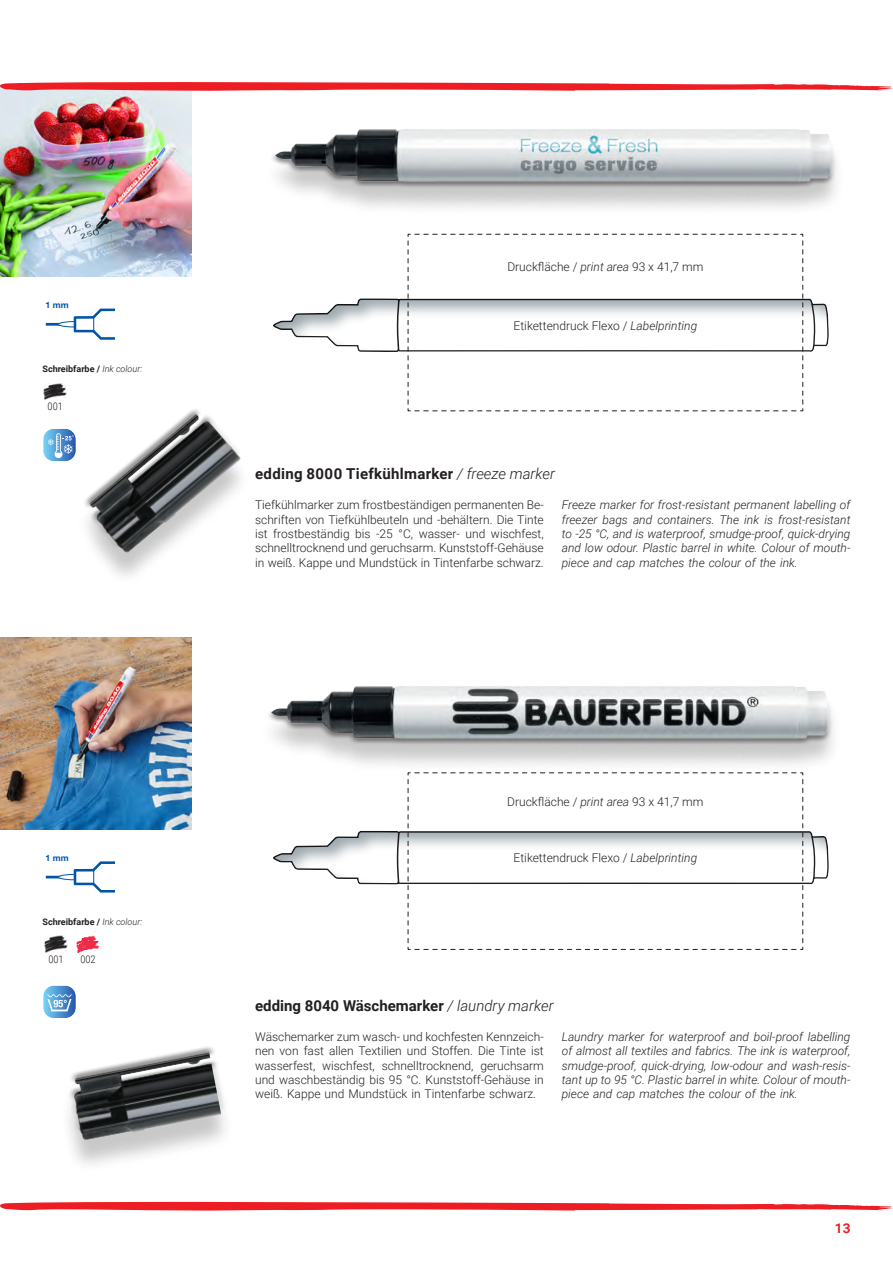
<style>
.page{position:relative;width:893px;height:1263px;background:#fff}
.page>*{position:absolute;margin:0;border:0;box-sizing:border-box;transform-origin:0 0}
.t1{font:700 15px "Roboto";letter-spacing:.005em;color:#231f20}
.t2{font:700 13.5px "Roboto";color:#ee1d23}
.t3{font:300 12px/14.4px "Roboto";color:#231f20;text-align:justify}
.t4{font:italic 300 12px/14.4px "Roboto";color:#231f20;text-align:justify}
.t5{font:300 10.5px "Roboto Condensed";color:#231f20}
.t6{font:700 9px "Roboto";color:#231f20}
.t7{font:700 8.7px "Helvetica Neue LTW1 G";color:#0154a6}
.s1{font-weight:300;font-style:italic}
.s2{font-style:italic}
</style>
<div class="page">
<img style="left:0;top:91px;width:191px;height:185px">
<svg style="left:0;top:1202px;width:893px;height:8px"></svg>
<svg style="left:0;top:82px;width:893px;height:9px"></svg>
<div style="left:262px;top:135px;width:583px;height:82px;background:#231f20;opacity:.25"></div>
<img style="left:263px;top:129px;width:571px;height:71px">
<svg style="left:273px;top:234px;width:556px;height:177px"></svg>
<svg style="left:407px;top:233px;width:396px;height:179px"></svg>
<img style="left:0;top:638px;width:191px;height:191px">
<div style="left:258px;top:692px;width:584px;height:82px;background:#231f20;opacity:.25"></div>
<img style="left:258px;top:686px;width:575px;height:71px">
<img style="left:68px;top:1047px;width:156px;height:114px">
<svg style="left:273px;top:772px;width:556px;height:178px"></svg>
<svg style="left:407px;top:772px;width:396px;height:178px"></svg>
<img style="left:44px;top:383px;width:23px;height:16px">
<hr style="left:46px;top:323px;width:17px;height:3px;background:#0154a6">
<svg style="left:57px;top:309px;width:58px;height:31px"></svg>
<svg style="left:43px;top:399px;width:200px;height:158px"></svg>
<svg style="left:46px;top:861px;width:69px;height:31px"></svg>
<img style="left:44px;top:936px;width:24px;height:17px">
<img style="left:76px;top:936px;width:24px;height:17px">
<svg style="left:43px;top:985px;width:33px;height:33px"></svg>
<p class="t7" style="left:46px;top:300px;width:25px">1 mm</p>
<p class="t6" style="left:43px;top:363px;width:101px">Schreibfarbe / <span class="s1">Ink colour:</span></p>
<p class="t5" style="left:48px;top:399px;width:17px">001</p>
<p class="t7" style="left:46px;top:853px;width:25px">1 mm</p>
<p class="t6" style="left:43px;top:915px;width:101px">Schreibfarbe / <span class="s1">Ink colour:</span></p>
<p class="t5" style="left:48px;top:952px;width:17px">001</p>
<p class="t5" style="left:80px;top:952px;width:17px">002</p>
<p class="t3" style="left:507px;top:259px;width:198px">Druckfläche / <span class="s2">print area</span> 93 x 41,7 mm</p>
<p class="t3" style="left:514px;top:318px;width:185px">Etikettendruck Flexo / <span class="s2">Labelprinting</span></p>
<p class="t1" style="left:255px;top:463px;width:302px">edding 8000 Tiefkühlmarker <span class="s1">/ freeze marker</span></p>
<p class="t3" style="left:255px;top:497px;width:290px">Tiefkühlmarker zum frostbeständigen permanenten Be&shy;schriften von Tiefkühlbeuteln und -behältern. Die Tinte ist frostbeständig bis -25 °C, wasser- und wischfest, schnelltrocknend und geruchsarm. Kunststoff-Gehäuse in weiß. Kappe und Mundstück in Tintenfarbe schwarz.</p>
<p class="t4" style="left:562px;top:497px;width:290px">Freeze marker for frost-resistant permanent labelling of freezer bags and containers. The ink is frost-resistant to -25 °C, and is waterproof, smudge-proof, quick-drying and low odour. Plastic barrel in white. Colour of mouth&shy;piece and cap matches the colour of the ink.</p>
<p class="t3" style="left:507px;top:794px;width:198px">Druckfläche / <span class="s2">print area</span> 93 x 41,7 mm</p>
<p class="t3" style="left:514px;top:850px;width:185px">Etikettendruck Flexo / <span class="s2">Labelprinting</span></p>
<p class="t1" style="left:255px;top:995px;width:300px">edding 8040 Wäschemarker <span class="s1">/ laundry marker</span></p>
<p class="t3" style="left:255px;top:1029px;width:290px">Wäschemarker zum wasch- und kochfesten Kennzeich&shy;nen von fast allen Textilien und Stoffen. Die Tinte ist wasserfest, wischfest, schnelltrocknend, geruchsarm und waschbeständig bis 95 °C. Kunststoff-Gehäuse in weiß. Kappe und Mundstück in Tintenfarbe schwarz.</p>
<p class="t4" style="left:562px;top:1029px;width:290px">Laundry marker for waterproof and boil-proof labelling of almost all textiles and fabrics. The ink is waterproof, smudge-proof, quick-drying, low-odour and wash-resis&shy;tant up to 95 °C. Plastic barrel in white. Colour of mouth&shy;piece and cap matches the colour of the ink.</p>
<p class="t2" style="left:835px;top:1218px;width:17px">13</p>
</div>
